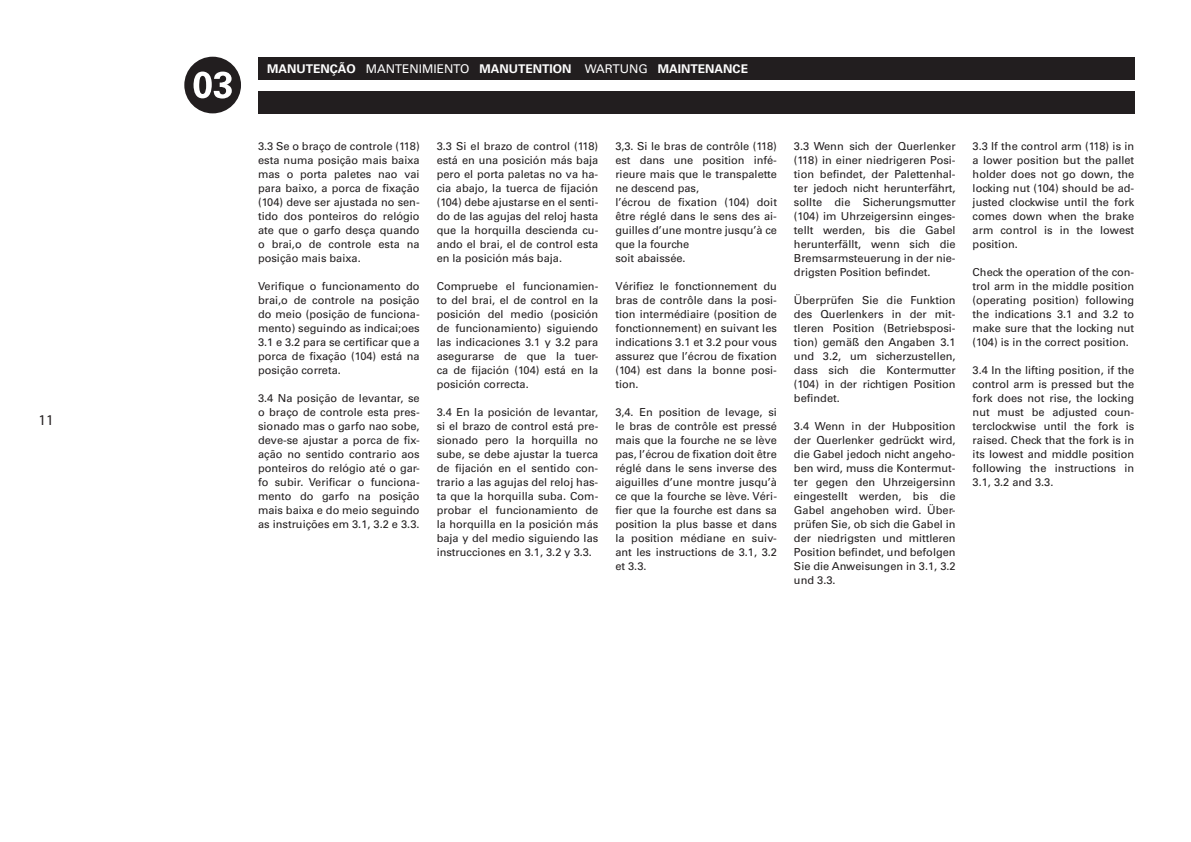
<style>
.page{position:relative;width:1191px;height:842px;background:#fff}
.page>*{position:absolute;margin:0;border:0;box-sizing:border-box;transform-origin:0 0}
.t1{font:15px "Myriad Pro";color:#221e1f}
.t2{font:700 12px "Univers LT";color:#fff}
.t3{font:11px/14px "Univers LT";color:#221e1f;text-align:justify}
.s1{font-weight:400}
</style>
<div class="page">
<div style="left:184px;top:57px;width:57px;height:56px;background:#221e1f;border-radius:50%"></div>
<svg style="left:193px;top:72px;width:39px;height:27px"></svg>
<div style="left:258px;top:57px;width:876px;height:22px;background:#221e1f"></div>
<div style="left:258px;top:91px;width:876px;height:22px;background:#221e1f"></div>
<h1 class="t1" style="left:38px;top:411px;width:17px">11</h1>
<p class="t2" style="left:267px;top:61px;width:482px">MANUTENÇÃO <span class="s1">MANTENIMIENTO</span> MANUTENTION <span class="s1">WARTUNG</span> MAINTENANCE</p>
<p class="t3" style="left:258px;top:139px;width:163px">3.3 Se o braço de controle (118) esta numa posição mais baixa mas o porta paletes nao vai para baixo, a porca de fixação (104) deve ser ajustada no sen&shy;tido dos ponteiros do relógio ate que o garfo desça quando o brai,o de controle esta na posição mais baixa.</p>
<p class="t3" style="left:258px;top:279px;width:163px">Verifique o funcionamento do brai,o de controle na posição do meio (posição de funciona&shy;mento) seguindo as indicai;oes 3.1 e 3.2 para se certificar que a porca de fixação (104) está na posição correta.</p>
<p class="t3" style="left:258px;top:391px;width:163px">3.4 Na posição de levantar, se o braço de controle esta pres&shy;sionado mas o garfo nao sobe, deve-se ajustar a porca de fix&shy;ação no sentido contrario aos ponteiros do relógio até o gar&shy;fo subir. Verificar o funciona&shy;mento do garfo na posição mais baixa e do meio seguindo as instruições em 3.1, 3.2 e 3.3.</p>
<p class="t3" style="left:437px;top:139px;width:163px">3.3 Si el brazo de control (118) está en una posición más baja pero el porta paletas no va ha&shy;cia abajo, la tuerca de fijación (104) debe ajustarse en el senti&shy;do de las agujas del reloj hasta que la horquilla descienda cu&shy;ando el brai, el de control esta en la posición más baja.</p>
<p class="t3" style="left:437px;top:279px;width:163px">Compruebe el funcionamien&shy;to del brai, el de control en la posición del medio (posición de funcionamiento) siguiendo las indicaciones 3.1 y 3.2 para asegurarse de que la tuer&shy;ca de fijación (104) está en la posición correcta.</p>
<p class="t3" style="left:437px;top:405px;width:163px">3.4 En la posición de levantar, si el brazo de control está pre&shy;sionado pero la horquilla no sube, se debe ajustar la tuerca de fijación en el sentido con&shy;trario a las agujas del reloj has&shy;ta que la horquilla suba. Com&shy;probar el funcionamiento de la horquilla en la posición más baja y del medio siguiendo las instrucciones en 3.1, 3.2 y 3.3.</p>
<p class="t3" style="left:615px;top:139px;width:163px;text-align:left">3,3. Si le bras de contrôle (118) est dans une position infé&shy;rieure mais que le transpalette ne descend pas,<br>l’écrou de fixation (104) doit être réglé dans le sens des ai&shy;guilles d’une montre jusqu’à ce que la fourche<br>soit abaissée.</p>
<p class="t3" style="left:615px;top:279px;width:163px">Vérifiez le fonctionnement du bras de contrôle dans la posi&shy;tion intermédiaire (position de fonctionnement) en suivant les indications 3.1 et 3.2 pour vous assurez que l’écrou de fixation (104) est dans la bonne posi&shy;tion.</p>
<p class="t3" style="left:615px;top:405px;width:163px">3,4. En position de levage, si le bras de contrôle est pressé mais que la fourche ne se lève pas, l’écrou de fixation doit être réglé dans le sens inverse des aiguilles d’une montre jusqu’à ce que la fourche se lève. Véri&shy;fier que la fourche est dans sa position la plus basse et dans la position médiane en suiv&shy;ant les instructions de 3.1, 3.2 et 3.3.</p>
<p class="t3" style="left:794px;top:139px;width:163px">3.3 Wenn sich der Querlenker (118) in einer niedrigeren Posi&shy;tion befindet, der Palettenhal&shy;ter jedoch nicht herunterfährt, sollte die Sicherungsmutter (104) im Uhrzeigersinn einges&shy;tellt werden, bis die Gabel herunterfällt, wenn sich die Bremsarmsteuerung in der nie&shy;drigsten Position befindet.</p>
<p class="t3" style="left:794px;top:293px;width:163px">Überprüfen Sie die Funktion des Querlenkers in der mit&shy;tleren Position (Betriebsposi&shy;tion) gemäß den Angaben 3.1 und 3.2, um sicherzustellen, dass sich die Kontermutter (104) in der richtigen Position befindet.</p>
<p class="t3" style="left:794px;top:419px;width:163px">3.4 Wenn in der Hubposition der Querlenker gedrückt wird, die Gabel jedoch nicht angeho&shy;ben wird, muss die Kontermut&shy;ter gegen den Uhrzeigersinn eingestellt werden, bis die Gabel angehoben wird. Über&shy;prüfen Sie, ob sich die Gabel in der niedrigsten und mittleren Position befindet, und befolgen Sie die Anweisungen in 3.1, 3.2 und 3.3.</p>
<p class="t3" style="left:972px;top:139px;width:163px">3.3 If the control arm (118) is in a lower position but the pallet holder does not go down, the locking nut (104) should be ad&shy;justed clockwise until the fork comes down when the brake arm control is in the lowest position.</p>
<p class="t3" style="left:972px;top:265px;width:163px">Check the operation of the con&shy;trol arm in the middle position (operating position) following the indications 3.1 and 3.2 to make sure that the locking nut (104) is in the correct position.</p>
<p class="t3" style="left:972px;top:363px;width:163px">3.4 In the lifting position, if the control arm is pressed but the fork does not rise, the locking nut must be adjusted coun&shy;terclockwise until the fork is raised. Check that the fork is in its lowest and middle position following the instructions in 3.1, 3.2 and 3.3.</p>
</div>
